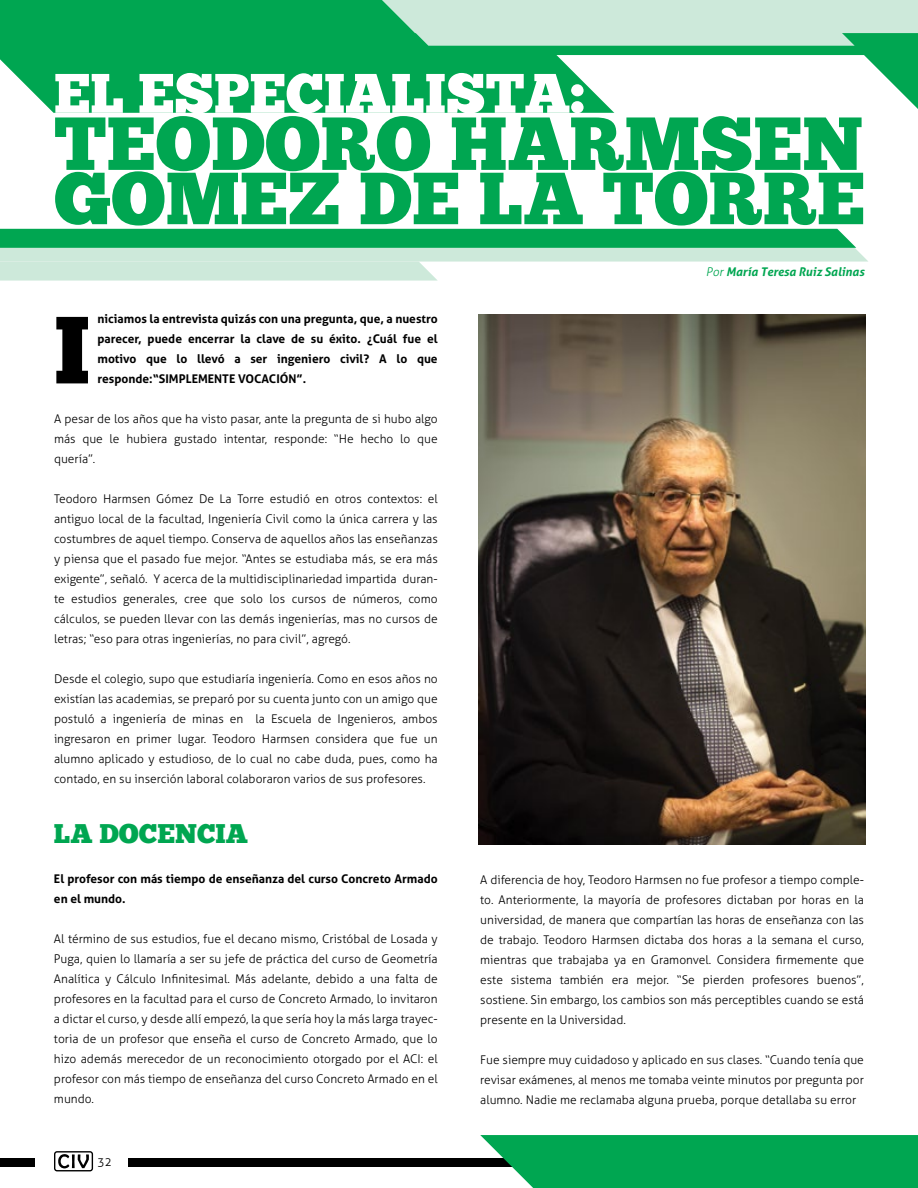
<style>
.page{position:relative;width:918px;height:1188px;background:#fff}
.page>*{position:absolute;margin:0;border:0;box-sizing:border-box;transform-origin:0 0}
.t1{font:95.25px "Chunk Five";color:#000}
.t2{font:75px "Chunk Five";color:#00a651}
.t3{font:73.65px "Chunk Five";color:#00a651}
.t4{font:55.65px "Chunk Five";color:#fff}
.t5{font:27px "Chunk Five";color:#00a651}
.t6{font:300 12px/20px "Aller";color:#000;text-align:justify}
.t7{font:700 12px/20px "Aller";color:#000;text-align:justify}
.t8{font:italic 700 12px "Aller";color:#00a651}
.s1{font-weight:300}
</style>
<div class="page">
<div style="left:129px;top:1158px;width:789px;height:9px;background:#000"></div>
<svg style="left:54px;top:1151px;width:39px;height:20px"></svg>
<div style="left:0;top:1158px;width:35px;height:9px;background:#000"></div>
<svg style="left:480px;top:1135px;width:438px;height:53px;background:#0ca858"></svg>
<svg style="left:0;top:229px;width:868px;height:52px"></svg>
<svg style="left:0;top:0;width:918px;height:113px"></svg>
<img style="left:479px;top:315px;width:387px;height:529px">
<h3 class="t4" style="left:54px;top:60px;width:532px">EL ESPECIALISTA:</h3>
<h2 class="t2" style="left:54px;top:99px;width:811px">TEODORO HARMSEN</h2>
<h3 class="t3" style="left:54px;top:155px;width:812px">GOMEZ DE LA TORRE</h3>
<p class="t7" style="left:97px;top:309px;width:342px">niciamos la entrevista quizás con una pregunta, que, a nuestro parecer, puede encerrar la clave de su éxito. ¿Cuál fue el motivo que lo llevó a ser ingeniero civil? A lo que responde:“SIMPLEMENTE VOCACIÓN”.</p>
<p class="t6" style="left:54px;top:409px;width:385px">A pesar de los años que ha visto pasar, ante la pregunta de si hubo algo más que le hubiera gustado intentar, responde: “He hecho lo que quería”.</p>
<p class="t6" style="left:54px;top:489px;width:385px">Teodoro Harmsen Gómez De La Torre estudió en otros contextos: el antiguo local de la facultad, Ingeniería Civil como la única carrera y las costumbres de aquel tiempo. Conserva de aquellos años las enseñanzas y piensa que el pasado fue mejor. “Antes se estudiaba más, se era más exigente”, señaló. Y acerca de la multidisciplinariedad impartida duran&shy;te estudios generales, cree que solo los cursos de números, como cálculos, se pueden llevar con las demás ingenierías, mas no cursos de letras; “eso para otras ingenierías, no para civil”, agregó.</p>
<p class="t6" style="left:54px;top:669px;width:385px">Desde el colegio, supo que estudiaría ingeniería. Como en esos años no existían las academias, se preparó por su cuenta junto con un amigo que postuló a ingeniería de minas en la Escuela de Ingenieros, ambos ingresaron en primer lugar. Teodoro Harmsen considera que fue un alumno aplicado y estudioso, de lo cual no cabe duda, pues, como ha contado, en su inserción laboral colaboraron varios de sus profesores.</p>
<h3 class="t5" style="left:54px;top:817px;width:196px">LA DOCENCIA</h3>
<p class="t7" style="left:54px;top:869px;width:385px">El profesor con más tiempo de enseñanza del curso Concreto Armado en el mundo.</p>
<p class="t6" style="left:54px;top:929px;width:385px">Al término de sus estudios, fue el decano mismo, Cristóbal de Losada y Puga, quien lo llamaría a ser su jefe de práctica del curso de Geometría Analítica y Cálculo Infinitesimal. Más adelante, debido a una falta de profesores en la facultad para el curso de Concreto Armado, lo invitaron a dictar el curso, y desde allí empezó, la que sería hoy la más larga trayec&shy;toria de un profesor que enseña el curso de Concreto Armado, que lo hizo además merecedor de un reconocimiento otorgado por el ACI: el profesor con más tiempo de enseñanza del curso Concreto Armado en el mundo.</p>
<h1 class="t1" style="left:54px;top:293px;width:38px">I</h1>
<p class="t6" style="left:97px;top:1152px;width:16px">32</p>
<p class="t8" style="left:706px;top:265px;width:160px"><span class="s1">Por</span> María Teresa Ruiz Salinas</p>
<p class="t6" style="left:480px;top:870px;width:385px">A diferencia de hoy, Teodoro Harmsen no fue profesor a tiempo comple&shy;to. Anteriormente, la mayoría de profesores dictaban por horas en la universidad, de manera que compartían las horas de enseñanza con las de trabajo. Teodoro Harmsen dictaba dos horas a la semana el curso, mientras que trabajaba ya en Gramonvel. Considera firmemente que este sistema también era mejor. “Se pierden profesores buenos”, sostiene. Sin embargo, los cambios son más perceptibles cuando se está presente en la Universidad.</p>
<p class="t6" style="left:480px;top:1049px;width:385px">Fue siempre muy cuidadoso y aplicado en sus clases. “Cuando tenía que revisar exámenes, al menos me tomaba veinte minutos por pregunta por alumno. Nadie me reclamaba alguna prueba, porque detallaba su error</p>
</div>
